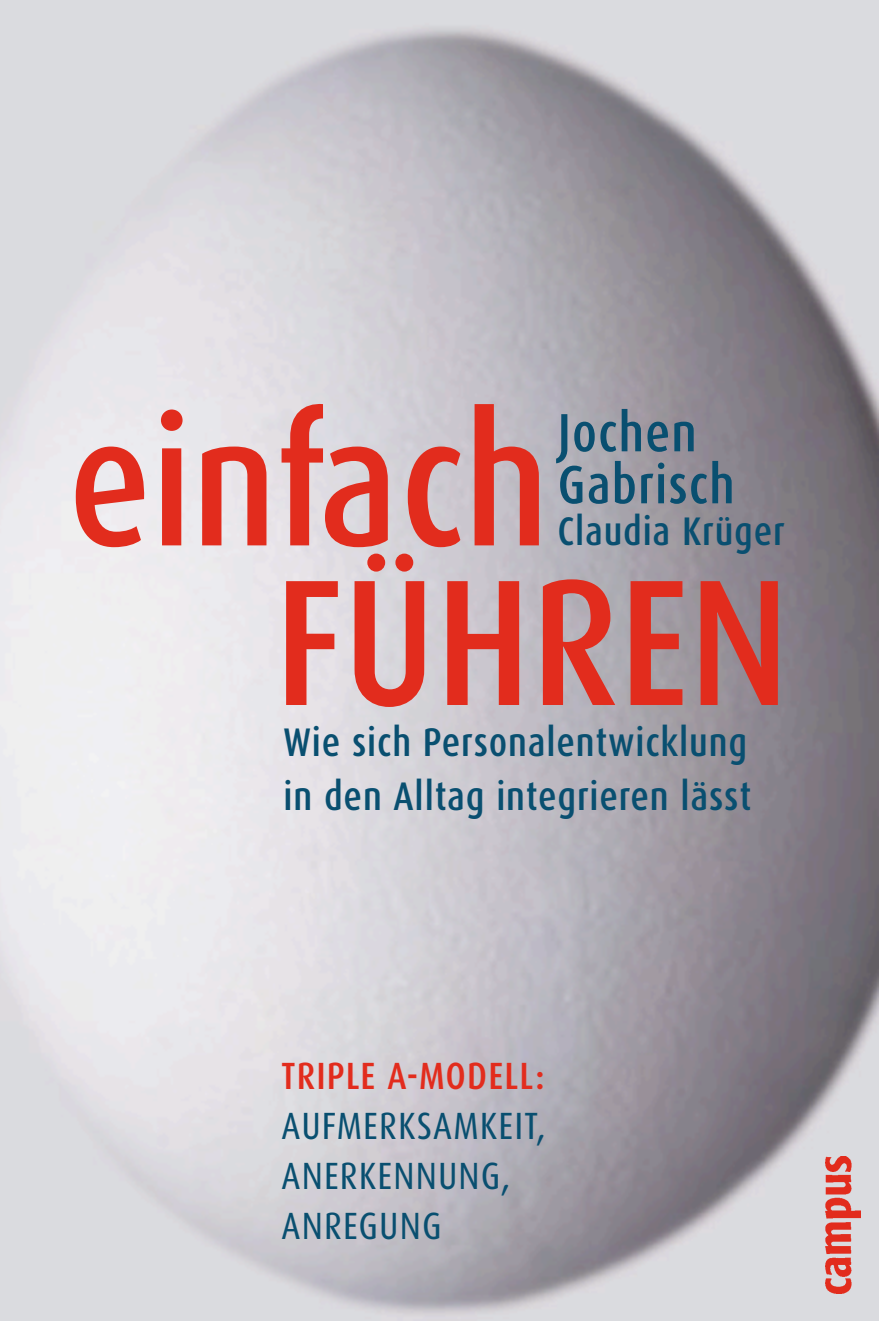
<style>
.page{position:relative;width:879px;height:1321px;background:#fff}
.page>*{position:absolute;margin:0;border:0;box-sizing:border-box;transform-origin:0 0}
.t1{font:500 180px/159.6px "Dax Condensed";color:#e22c1d}
.t2{font:500 54px/52px "Dax Condensed";letter-spacing:.02em;color:#094f70}
.t3{font:500 40px/54px "Dax Condensed";letter-spacing:.02em;color:#094f70}
.t4{font:38px/50px "Dax Condensed";letter-spacing:.03em;color:#094f70}
.t5{font:500 38px "Dax Condensed";letter-spacing:.03em;color:#e22c1d}
</style>
<div class="page">
<img style="left:0;top:0;width:879px;height:1321px">
<img style="left:825px;top:1157px;width:35px;height:136px">
<h1 class="t1" style="left:274px;top:405px;width:516px;text-indent:-206px">einfach<br>FÜHREN</h1>
<h2 class="t2" style="left:557px;top:407px;width:179px">Jochen<br>Gabrisch</h2>
<p class="t3" style="left:557px;top:505px;width:229px">Claudia Krüger</p>
<p class="t3" style="left:283px;top:716px;width:469px">Wie sich Personalentwicklung in den Alltag integrieren lässt</p>
<p class="t5" style="left:282px;top:1055px;width:264px">TRIPLE A-MODELL:</p>
<p class="t4" style="left:282px;top:1101px;width:266px">AUFMERKSAMKEIT,<br>ANERKENNUNG,<br>ANREGUNG</p>
</div>
